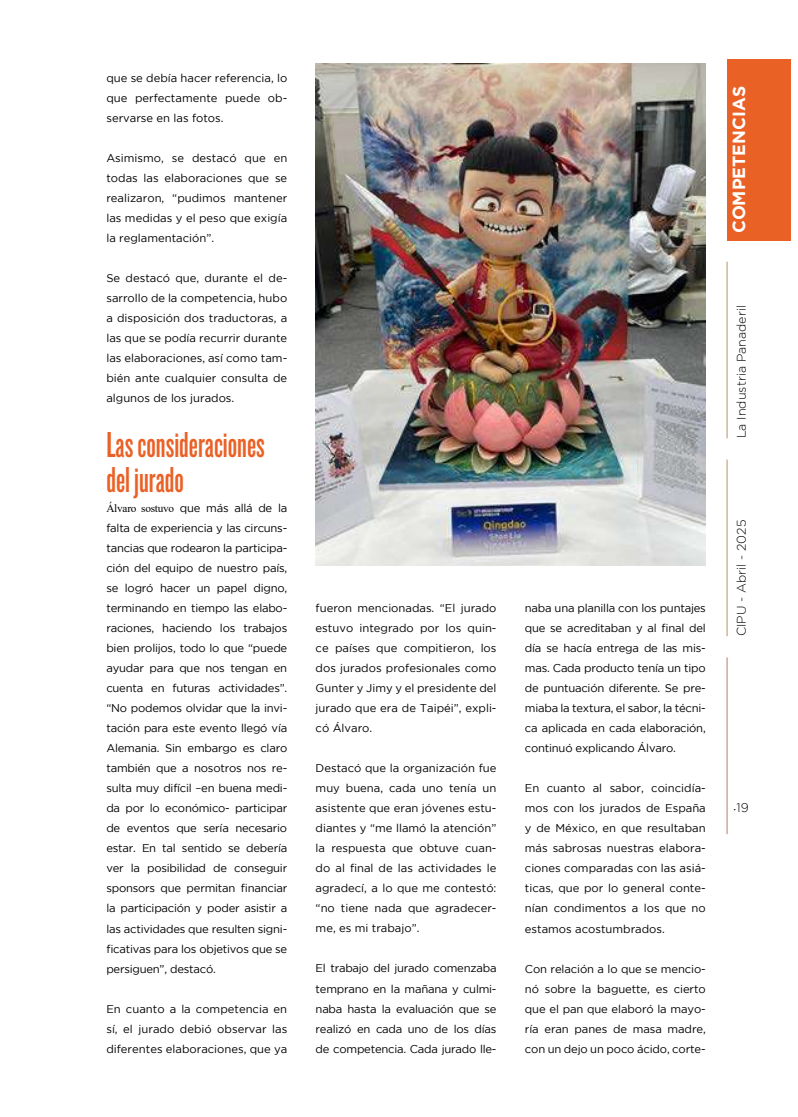
<style>
.page{position:relative;width:798px;height:1117px;background:#fff}
.page>*{position:absolute;margin:0;border:0;box-sizing:border-box;transform-origin:0 0}
.t1{font:37.5px/35px "Knockout HTF47 Bantamweight";color:#ea6126}
.t2{font:700 17.5px "Gotham";color:#fff}
.t3{font:300 12.5px "Gotham";color:#000}
.t4{font:11.25px/20px "Gotham";color:#000;text-align:justify}
.s1{font-family:"Times New Roman"}
.s2{font-family:"Brown";font-weight:400;font-size:10px}
</style>
<div class="page">
<hr style="left:726px;top:261px;width:1px;height:177px;background:#bb9165">
<hr style="left:726px;top:459px;width:1px;height:177px;background:#bb9165">
<hr style="left:726px;top:657px;width:1px;height:176px;background:#b97e5e">
<div style="left:726px;top:59px;width:64px;height:181px;background:#ea6126"></div>
<img style="left:315px;top:64px;width:390px;height:501px">
<p class="t4" style="left:106px;top:68px;width:182px">que se debía hacer referencia, lo que perfectamente puede ob&shy;servarse en las fotos.</p>
<p class="t4" style="left:106px;top:148px;width:182px">Asimismo, se destacó que en todas las elaboraciones que se realizaron, “pudimos mantener las medidas y el peso que exigía la reglamentación”.</p>
<p class="t4" style="left:106px;top:268px;width:182px">Se destacó que, durante el de&shy;sarrollo de la competencia, hubo a disposición dos traductoras, a las que se podía recurrir durante las elaboraciones, así como tam&shy;bién ante cualquier consulta de algunos de los jurados.</p>
<h1 class="t1" style="left:106px;top:427px;width:160px">Las consideraciones del jurado</h1>
<p class="t4" style="left:106px;top:498px;width:182px"><span class="s1">Álvaro sostuvo</span> que más allá de la falta de experiencia y las circuns&shy;tancias que rodearon la participa&shy;ción del equipo de nuestro país, se logró hacer un papel digno, terminando en tiempo las elabo&shy;raciones, haciendo los trabajos bien prolijos, todo lo que “puede ayudar para que nos tengan en cuenta en futuras actividades”. “No podemos olvidar que la invi&shy;tación para este evento llegó vía Alemania. Sin embargo es claro también que a nosotros nos re&shy;sulta muy difícil –en buena medi&shy;da por lo económico- participar de eventos que sería necesario estar. En tal sentido se debería ver la posibilidad de conseguir sponsors que permitan financiar la participación y poder asistir a las actividades que resulten signi&shy;ficativas para los objetivos que se persiguen”, destacó.</p>
<p class="t4" style="left:106px;top:998px;width:182px">En cuanto a la competencia en sí, el jurado debió observar las diferentes elaboraciones, que ya</p>
<p class="t4" style="left:315px;top:598px;width:182px">fueron mencionadas. “El jurado estuvo integrado por los quin&shy;ce países que compitieron, los dos jurados profesionales como Gunter y Jimy y el presidente del jurado que era de Taipéi”, expli&shy;có Álvaro.</p>
<p class="t4" style="left:315px;top:758px;width:182px">Destacó que la organización fue muy buena, cada uno tenía un asistente que eran jóvenes estu&shy;diantes y “me llamó la atención” la respuesta que obtuve cuan&shy;do al final de las actividades le agradecí, a lo que me contestó: “no tiene nada que agradecer&shy;me, es mi trabajo”.</p>
<p class="t4" style="left:315px;top:958px;width:182px">El trabajo del jurado comenzaba temprano en la mañana y culmi&shy;naba hasta la evaluación que se realizó en cada uno de los días de competencia. Cada jurado lle-</p>
<h2 class="t2" style="left:728px;top:233px;width:149px;rotate:-90deg">COMPETENCIAS</h2>
<p class="t3" style="left:734px;top:438px;width:135px;rotate:-90deg">La Industria Panaderil</p>
<p class="t4" style="left:524px;top:598px;width:182px">naba una planilla con los puntajes que se acreditaban y al final del día se hacía entrega de las mis&shy;mas. Cada producto tenía un tipo de puntuación diferente. Se pre&shy;miaba la textura, el sabor, la técni&shy;ca aplicada en cada elaboración, continuó explicando Álvaro.</p>
<p class="t4" style="left:524px;top:778px;width:182px">En cuanto al sabor, coincidía&shy;mos con los jurados de España y de México, en que resultaban más sabrosas nuestras elabora&shy;ciones comparadas con las asiá&shy;ticas, que por lo general conte&shy;nían condimentos a los que no estamos acostumbrados.</p>
<p class="t4" style="left:524px;top:958px;width:182px">Con relación a lo que se mencio&shy;nó sobre la baguette, es cierto que el pan que elaboró la mayo&shy;ría eran panes de masa madre, con un dejo un poco ácido, corte-</p>
<p class="t3" style="left:734px;top:636px;width:118px;rotate:-90deg">CIPU - Abril - 2025</p>
<p class="t3" style="left:733px;top:800px;width:17px"><span class="s2">·</span>19</p>
</div>
